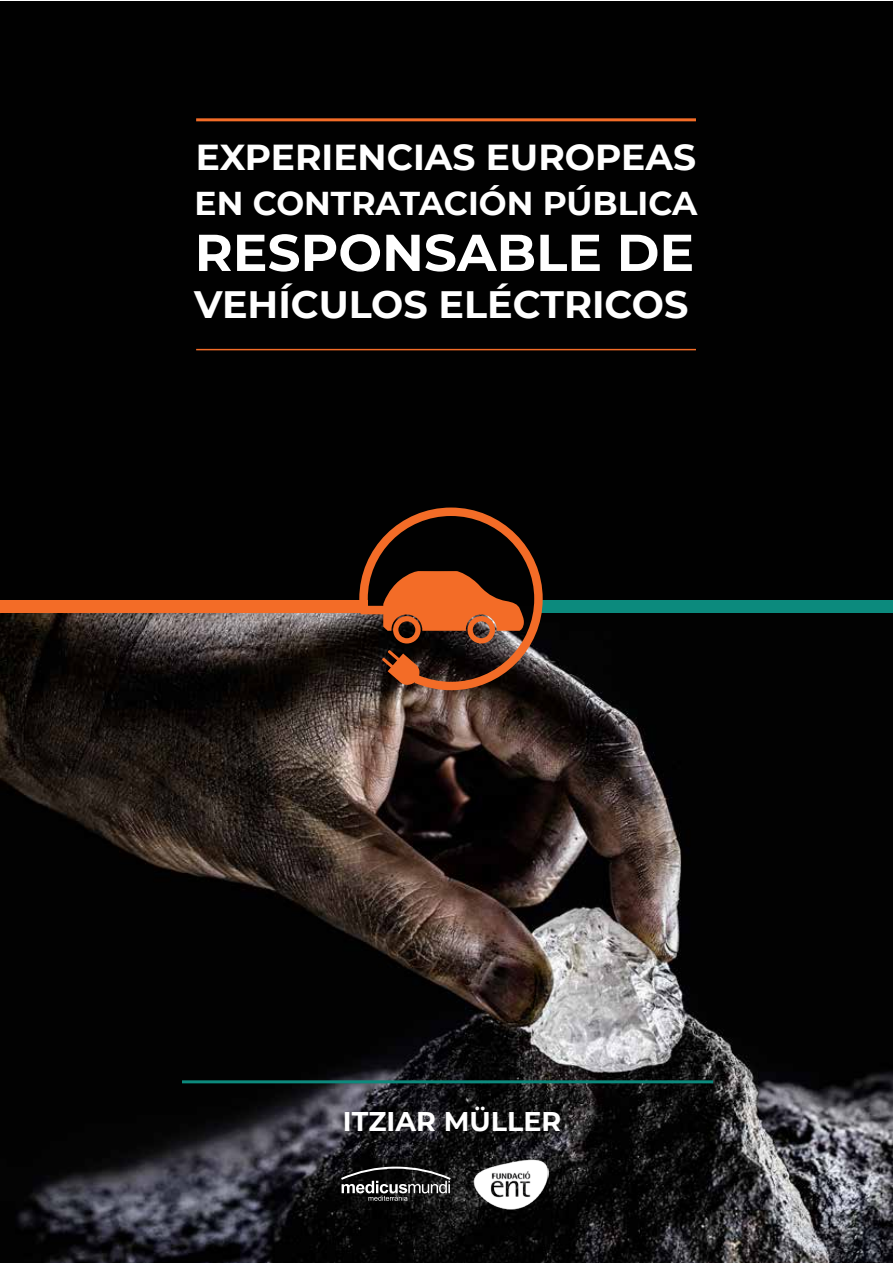
<style>
.page{position:relative;width:893px;height:1263px;background:#fff}
.page>*{position:absolute;margin:0;border:0;box-sizing:border-box;transform-origin:0 0}
.t1{font:700 51.75px "Montserrat";color:#fff}
.t2{font:700 38.1px "Montserrat";color:#fff}
.t3{font:700 36px "Montserrat";color:#fff}
.t4{font:700 33px "Montserrat";color:#fff}
.t5{font:700 27px "Montserrat";color:#fff}
</style>
<div class="page">
<div style="left:0;top:1px;width:893px;height:1262px;background:#010101"></div>
<hr style="left:196px;top:118px;width:500px;height:3px;background:#f36c27">
<hr style="left:196px;top:349px;width:500px;height:1px;background:#f36c27">
<img style="left:0;top:613px;width:893px;height:650px">
<div style="left:0;top:600px;width:368px;height:13px;background:#f36c27"></div>
<div style="left:536px;top:600px;width:357px;height:13px;background:#0c8a7d"></div>
<svg style="left:359px;top:507px;width:184px;height:183px"></svg>
<hr style="left:182px;top:1080px;width:531px;height:3px;background:#0c8a7d">
<svg style="left:341px;top:1166px;width:110px;height:35px"></svg>
<img style="left:473px;top:1159px;width:75px;height:50px">
<p class="t3" style="left:196px;top:131px;width:502px">EXPERIENCIAS EUROPEAS</p>
<p class="t4" style="left:195px;top:179px;width:504px">EN CONTRATACIÓN PÚBLICA</p>
<h1 class="t1" style="left:195px;top:215px;width:501px">RESPONSABLE DE</h1>
<p class="t2" style="left:194px;top:277px;width:496px">VEHÍCULOS ELÉCTRICOS</p>
<p class="t5" style="left:343px;top:1101px;width:220px">ITZIAR MÜLLER</p>
</div>
